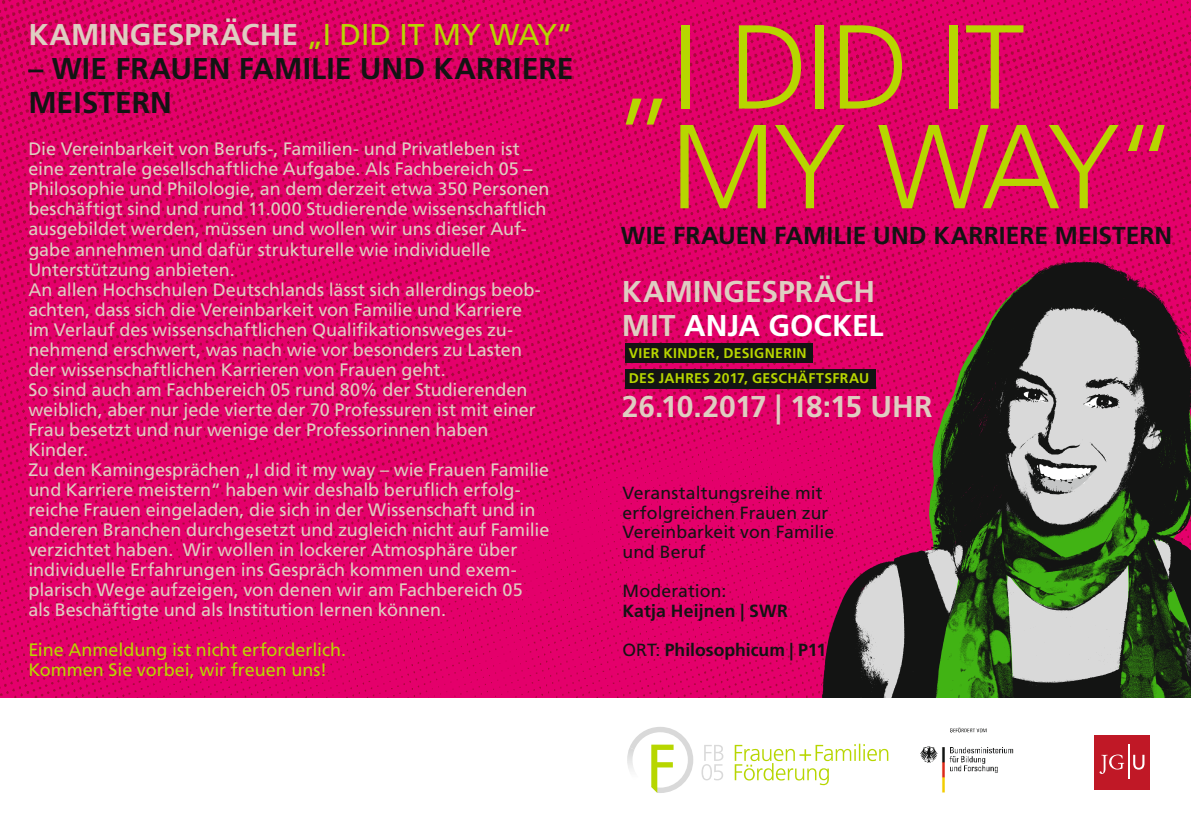
<style>
.page{position:relative;width:1191px;height:840px;background:#fff}
.page>*{position:absolute;margin:0;border:0;box-sizing:border-box;transform-origin:0 0}
.t1{font:300 119.2px/99.6px "Frutiger LT";letter-spacing:-.025em;color:#b7d600}
.t2{font:700 30px/34px "Frutiger LT";color:#dfcdc1}
.t3{font:700 30px/34px "Frutiger LT";color:#131413}
.t4{font:700 30px "Frutiger LT";letter-spacing:-.02em;color:#dfcdc1}
.t5{font:700 24.6px "Frutiger LT";color:#131413}
.t6{font:18px/20px "Frutiger LT";letter-spacing:-.005em;color:#dfcdc1}
.t7{font:18px/20px "Frutiger LT";color:#b7d600}
.t8{font:17.6px/19.6px "Frutiger LT";letter-spacing:.005em;color:#131413}
.t9{font:700 17.6px "Frutiger LT";letter-spacing:.005em;color:#131413}
.t10{font:700 14px/25.2px "Frutiger LT";letter-spacing:.025em;color:#b7d600}
.s1{font-weight:400;color:#b7d600}
.s2{color:#fff}
.s3{font-weight:400}
</style>
<div class="page">
<img style="left:0;top:0;width:1191px;height:697px">
<div style="left:625px;top:343px;width:187px;height:19px;background:#131413"></div>
<div style="left:625px;top:368px;width:250px;height:20px;background:#131413"></div>
<img style="left:805px;top:252px;width:386px;height:445px">
<svg style="left:701px;top:745px;width:22px;height:35px"></svg>
<svg style="left:734px;top:743px;width:154px;height:41px"></svg>
<svg style="left:627px;top:727px;width:66px;height:65px"></svg>
<img style="left:920px;top:727px;width:94px;height:66px">
<div style="left:1094px;top:734px;width:56px;height:54px;background:#c01826"></div>
<svg style="left:1099px;top:754px;width:25px;height:19px"></svg>
<svg style="left:1133px;top:754px;width:11px;height:15px"></svg>
<hr style="left:1128px;top:744px;width:1px;height:34px;background:#fff">
<h2 class="t2" style="left:28px;top:18px;width:546px">KAMINGESPRÄCHE <span class="s1">„I DID IT MY WAY“</span></h2>
<h2 class="t3" style="left:28px;top:52px;width:546px">– WIE FRAUEN FAMILIE UND KARRIERE<br>MEISTERN</h2>
<p class="t6" style="left:28px;top:139px;width:523px">Die Vereinbarkeit von Berufs-, Familien- und Privatleben ist eine zentrale gesellschaftliche Aufgabe. Als Fachbereich 05 – Philosophie und Philologie, an dem derzeit etwa 350 Personen beschäftigt sind und rund 11.000 Studierende wissenschaftlich ausgebildet werden, müssen und wollen wir uns dieser Auf&shy;gabe annehmen und dafür strukturelle wie individuelle Unterstützung anbieten.<br>An allen Hochschulen Deutschlands lässt sich allerdings beob&shy;achten, dass sich die Vereinbarkeit von Familie und Karriere<br>im Verlauf des wissenschaftlichen Qualifikationsweges zu&shy;nehmend erschwert, was nach wie vor besonders zu Lasten der wissenschaftlichen Karrieren von Frauen geht.<br>So sind auch am Fachbereich 05 rund 80% der Studierenden weiblich, aber nur jede vierte der 70 Professuren ist mit einer Frau besetzt und nur wenige der Professorinnen haben Kinder.<br>Zu den Kamingesprächen „I did it my way – wie Frauen Familie und Karriere meistern“ haben wir deshalb beruflich erfolg&shy;reiche Frauen eingeladen, die sich in der Wissenschaft und in anderen Branchen durchgesetzt und zugleich nicht auf Familie verzichtet haben. Wir wollen in lockerer Atmosphäre über individuelle Erfahrungen ins Gespräch kommen und exem&shy;plarisch Wege aufzeigen, von denen wir am Fachbereich 05<br>als Beschäftigte und als Institution lernen können.</p>
<p class="t7" style="left:28px;top:639px;width:319px">Eine Anmeldung ist nicht erforderlich.<br>Kommen Sie vorbei, wir freuen uns!</p>
<h1 class="t1" style="left:670px;top:19px;width:511px;text-indent:-59px">„I DID IT<br>MY WAY“</h1>
<h3 class="t5" style="left:621px;top:221px;width:553px">WIE FRAUEN FAMILIE UND KARRIERE MEISTERN</h3>
<h2 class="t2" style="left:622px;top:275px;width:263px">KAMINGESPRÄCH<br>MIT <span class="s2">ANJA GOCKEL</span></h2>
<p class="t10" style="left:629px;top:340px;width:242px">VIER KINDER, DESIGNERIN<br>DES JAHRES 2017, GESCHÄFTSFRAU</p>
<h2 class="t4" style="left:622px;top:388px;width:312px">26.10.2017 | 18:15 UHR</h2>
<p class="t8" style="left:622px;top:483px;width:213px">Veranstaltungsreihe mit erfolgreichen Frauen zur<br>Vereinbarkeit von Familie und Beruf</p>
<p class="t8" style="left:622px;top:581px;width:105px">Moderation:</p>
<p class="t9" style="left:622px;top:600px;width:167px">Katja Heijnen | SWR</p>
<p class="t9" style="left:622px;top:639px;width:205px"><span class="s3">ORT:</span> Philosophicum | P11</p>
</div>
